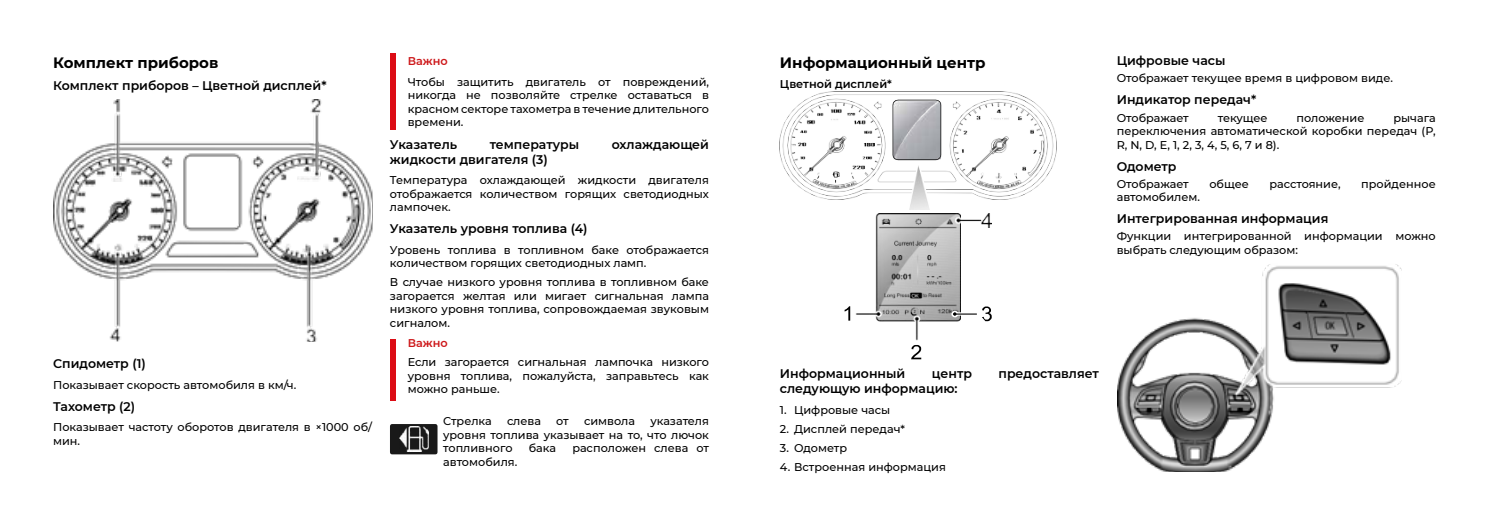
<style>
.page{position:relative;width:1489px;height:525px;background:#fff}
.page>*{position:absolute;margin:0;border:0;box-sizing:border-box;transform-origin:0 0}
.t1{font:700 15px "Montserrat";color:#000}
.t2{font:600 12.5px "Montserrat";color:#000}
.t3{font:500 11.25px/13.5px "Montserrat";color:#000;text-align:justify}
.t4{font:600 11.25px "Montserrat";color:#000}
.t5{font:600 11.25px "Montserrat";color:#cd1719}
</style>
<div class="page">
<img style="left:54px;top:100px;width:318px;height:241px">
<div style="left:390px;top:53px;width:5px;height:76px;background:#dc0c15"></div>
<div style="left:390px;top:339px;width:5px;height:61px;background:#dc0c15"></div>
<svg style="left:390px;top:424px;width:47px;height:30px"></svg>
<img style="left:399px;top:426px;width:29px;height:25px">
<img style="left:875px;top:213px;width:85px;height:109px">
<svg style="left:844px;top:306px;width:77px;height:53px"></svg>
<img style="left:955px;top:213px;width:36px;height:15px">
<svg style="left:951px;top:306px;width:40px;height:15px"></svg>
<img style="left:780px;top:91px;width:275px;height:108px">
<svg style="left:892px;top:100px;width:49px;height:110px"></svg>
<img style="left:909px;top:166px;width:20px;height:44px">
<svg style="left:832px;top:171px;width:7px;height:6px"></svg>
<img style="left:1117px;top:264px;width:284px;height:207px">
<h1 class="t1" style="left:53px;top:52px;width:167px">Комплект приборов</h1>
<p class="t2" style="left:53px;top:76px;width:275px">Комплект приборов – Цветной дисплей*</p>
<p class="t2" style="left:53px;top:354px;width:94px">Спидометр (1)</p>
<p class="t3" style="left:53px;top:377px;width:245px">Показывает скорость автомобиля в км/ч.</p>
<p class="t2" style="left:53px;top:397px;width:84px">Тахометр (2)</p>
<p class="t3" style="left:53px;top:420px;width:320px">Показывает частоту оборотов двигателя в ×1000 об/ мин.</p>
<p class="t5" style="left:407px;top:53px;width:41px">Важно</p>
<p class="t3" style="left:407px;top:75px;width:303px">Чтобы защитить двигатель от повреждений, никогда не позволяйте стрелке оставаться в красном секторе тахометра в течение длительного времени.</p>
<p class="t2" style="left:390px;top:135px;width:69px">Указатель</p>
<p class="t2" style="left:489px;top:135px;width:91px">температуры</p>
<p class="t2" style="left:611px;top:135px;width:99px">охлаждающей</p>
<p class="t2" style="left:390px;top:150px;width:159px">жидкости двигателя (3)</p>
<p class="t3" style="left:390px;top:173px;width:320px">Температура охлаждающей жидкости двигателя отображается количеством горящих светодиодных лампочек.</p>
<p class="t2" style="left:390px;top:220px;width:199px">Указатель уровня топлива (4)</p>
<p class="t3" style="left:390px;top:242px;width:320px">Уровень топлива в топливном баке отображается количеством горящих светодиодных ламп.</p>
<p class="t3" style="left:390px;top:275px;width:320px">В случае низкого уровня топлива в топливном баке загорается желтая или мигает сигнальная лампа низкого уровня топлива, сопровождаемая звуковым сигналом.</p>
<p class="t5" style="left:407px;top:335px;width:41px">Важно</p>
<p class="t3" style="left:407px;top:354px;width:303px">Если загорается сигнальная лампочка низкого уровня топлива, пожалуйста, заправьтесь как можно раньше.</p>
<p class="t3" style="left:443px;top:414px;width:50px">Стрелка</p>
<p class="t3" style="left:507px;top:414px;width:36px">слева</p>
<p class="t3" style="left:556px;top:414px;width:14px">от</p>
<p class="t3" style="left:584px;top:414px;width:53px">символа</p>
<p class="t3" style="left:443px;top:414px;width:267px;text-indent:207px">указателя уровня топлива указывает на то, что лючок топливного</p>
<p class="t3" style="left:529px;top:441px;width:29px">бака</p>
<p class="t3" style="left:572px;top:441px;width:138px">расположен слева от</p>
<p class="t3" style="left:443px;top:454px;width:76px">автомобиля.</p>
<h1 class="t1" style="left:780px;top:52px;width:207px">Информационный центр</h1>
<p class="t4" style="left:780px;top:76px;width:113px">Цветной дисплей*</p>
<p class="t2" style="left:1116px;top:52px;width:110px">Цифровые часы</p>
<p class="t3" style="left:1116px;top:71px;width:278px">Отображает текущее время в цифровом виде.</p>
<p class="t2" style="left:1116px;top:91px;width:141px">Индикатор передач*</p>
<p class="t3" style="left:1116px;top:110px;width:74px">Отображает</p>
<p class="t3" style="left:1217px;top:110px;width:51px">текущее</p>
<p class="t3" style="left:1296px;top:110px;width:69px">положение</p>
<p class="t3" style="left:1116px;top:110px;width:320px;text-indent:276px">рычага переключения автоматической коробки передач (P, R, N, D, E, 1, 2, 3, 4, 5, 6, 7 и 8).</p>
<p class="t2" style="left:1116px;top:157px;width:61px">Одометр</p>
<p class="t3" style="left:1116px;top:176px;width:74px">Отображает</p>
<p class="t3" style="left:1209px;top:176px;width:41px">общее</p>
<p class="t3" style="left:1269px;top:176px;width:73px">расстояние,</p>
<p class="t3" style="left:1361px;top:176px;width:76px">пройденное</p>
<p class="t3" style="left:1116px;top:190px;width:85px">автомобилем.</p>
<p class="t2" style="left:1116px;top:210px;width:213px">Интегрированная информация</p>
<p class="t3" style="left:1116px;top:229px;width:320px">Функции интегрированной информации можно выбрать следующим образом:</p>
<p class="t2" style="left:780px;top:365px;width:127px">Информационный</p>
<p class="t2" style="left:931px;top:365px;width:42px">центр</p>
<p class="t2" style="left:998px;top:365px;width:102px">предоставляет</p>
<p class="t2" style="left:780px;top:380px;width:179px">следующую информацию:</p>
<p class="t3" style="left:780px;top:402px;width:112px">1. Цифровые часы</p>
<p class="t3" style="left:780px;top:421px;width:127px">2. Дисплей передач*</p>
<p class="t3" style="left:780px;top:440px;width:69px">3. Одометр</p>
<p class="t3" style="left:780px;top:459px;width:167px">4. Встроенная информация</p>
</div>
